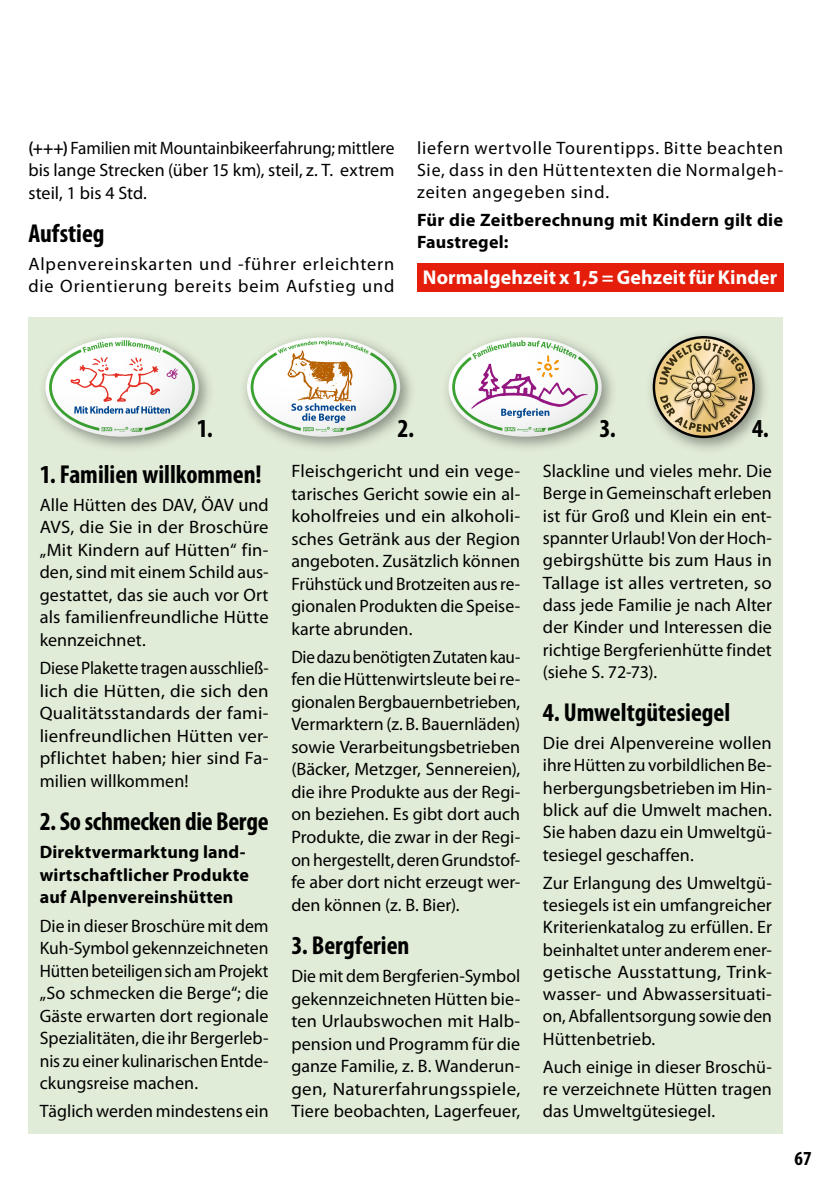
<style>
.page{position:relative;width:840px;height:1191px;background:#fff}
.page>*{position:absolute;margin:0;border:0;box-sizing:border-box;transform-origin:0 0}
._02-Headline{font:700 condensed 26px "Myriad Pro";color:#000}
._04c-Text_1_Block{font:700 20px "Myriad Pro";letter-spacing:.005em;color:#fff}
.t1{font:700 condensed 20px "Myriad Pro";color:#000}
._04c-Text_1_Block-2{font:18px/22.2px "Myriad Pro";letter-spacing:.005em;color:#000;text-align:justify}
._04c-Text_1_Block-3{font:18px/22.4px "Myriad Pro";letter-spacing:.005em;color:#000;text-align:justify;scale:.95 1}
._04c-Text_1_Block-4{font:18px/22.4px "Myriad Pro";letter-spacing:.005em;color:#000;text-align:justify;scale:1.04 1}
._04c-Text_1_Block-5{font:18px/22.2px "Myriad Pro";letter-spacing:.005em;color:#000;text-align:justify;scale:.96 1}
._04c-Text_1_Block-6{font:18px/22.2px "Myriad Pro";letter-spacing:.05em;color:#000}
._04b-Text_1_Links{font:700 18px/22.6px "Myriad Pro";letter-spacing:.01em;color:#000}
._04c-Text_1_Block-7{font:700 18px/22px "Myriad Pro";letter-spacing:.015em;color:#000}
.s1{font-weight:600}
</style>
<div class="page">
<div style="left:28px;top:317px;width:754px;height:817px;background:#e1ecd8"></div>
<div style="left:417px;top:264px;width:365px;height:28px;background:#e41e0a"></div>
<div style="left:37px;top:329px;width:178px;height:124px;background:#000;opacity:.4"></div>
<svg style="left:45px;top:337px;width:153px;height:100px"></svg>
<div style="left:238px;top:329px;width:178px;height:124px;background:#000;opacity:.4"></div>
<svg style="left:247px;top:337px;width:153px;height:100px"></svg>
<div style="left:440px;top:329px;width:178px;height:124px;background:#000;opacity:.4"></div>
<svg style="left:448px;top:337px;width:153px;height:100px"></svg>
<div style="left:644px;top:327px;width:126px;height:127px;background:#000;opacity:.4"></div>
<svg style="left:652px;top:336px;width:102px;height:102px;background:#b9a87f"></svg>
<p class="_04c-Text_1_Block-5" style="left:28px;top:136px;width:382px"><span class="s1">(+++)</span> Familien mit Mountainbikeerfahrung; mittlere bis lange Strecken (über 15 km), steil, z. T. extrem steil, 1 bis 4 Std.</p>
<p class="_02-Headline" style="left:28px;top:217px;width:78px">Aufstieg</p>
<p class="_04c-Text_1_Block-6" style="left:28px;top:252px;width:367px">Alpenvereinskarten und -führer erleichtern die Orientierung bereits beim Aufstieg und</p>
<p class="_04c-Text_1_Block-2" style="left:417px;top:137px;width:367px">liefern wertvolle Tourentipps. Bitte beachten Sie, dass in den Hüttentexten die Normalgeh&shy;zeiten angegeben sind.</p>
<p class="_04c-Text_1_Block-7" style="left:417px;top:208px;width:367px">Für die Zeitberechnung mit Kindern gilt die<br>Faustregel:</p>
<p class="_04c-Text_1_Block" style="left:422px;top:264px;width:356px">Normalgehzeit x 1,5 = Gehzeit für Kinder</p>
<p class="_02-Headline" style="left:197px;top:412px;width:18px">1.</p>
<p class="_02-Headline" style="left:397px;top:412px;width:18px">2.</p>
<p class="_02-Headline" style="left:599px;top:412px;width:18px">3.</p>
<p class="_02-Headline" style="left:751px;top:412px;width:18px">4.</p>
<p class="_02-Headline" style="left:40px;top:457px;width:223px">1. Familien willkommen!</p>
<p class="_04c-Text_1_Block-2" style="left:40px;top:493px;width:230px">Alle Hütten des DAV, ÖAV und AVS, die Sie in der Broschüre „Mit Kindern auf Hütten“ fin&shy;den, sind mit einem Schild aus&shy;gestattet, das sie auch vor Ort als familienfreundliche Hütte kennzeichnet.</p>
<p class="_04c-Text_1_Block-3" style="left:40px;top:656px;width:242px">Diese Plakette tragen ausschließ&shy;lich die Hütten, die sich den Qualitätsstandards der fami&shy;lienfreundlichen Hütten ver&shy;pflichtet haben; hier sind Fa&shy;milien willkommen!</p>
<p class="_02-Headline" style="left:40px;top:805px;width:230px">2. So schmecken die Berge</p>
<p class="_04b-Text_1_Links" style="left:40px;top:840px;width:211px">Direktvermarktung land&shy;wirtschaftlicher Produkte auf Alpenvereinshütten</p>
<p class="_04c-Text_1_Block-2" style="left:40px;top:914px;width:230px">Die in dieser Broschüre mit dem Kuh-Symbol gekennzeichneten Hütten beteiligen sich am Projekt „So schmecken die Berge“; die Gäste erwarten dort regionale Spezialitäten, die ihr Bergerleb&shy;nis zu einer kulinarischen Entde&shy;ckungsreise machen.</p>
<p class="_04c-Text_1_Block-2" style="left:40px;top:1099px;width:230px">Täglich werden mindestens ein</p>
<p class="_04c-Text_1_Block-4" style="left:291px;top:459px;width:221px">Fleischgericht und ein vege&shy;tarisches Gericht sowie ein al&shy;koholfreies und ein alkoholi&shy;sches Getränk aus der Region angeboten. Zusätzlich können Frühstück und Brotzeiten aus re&shy;gionalen Produkten die Speise&shy;karte abrunden.</p>
<p class="_04c-Text_1_Block-3" style="left:291px;top:645px;width:242px">Die dazu benötigten Zutaten kau&shy;fen die Hüttenwirtsleute bei re&shy;gionalen Bergbauernbetrieben, Vermarktern (z. B. Bauernläden) sowie Verarbeitungsbetrieben (Bäcker, Metzger, Sennereien), die ihre Produkte aus der Regi&shy;on beziehen. Es gibt dort auch Produkte, die zwar in der Regi&shy;on hergestellt, deren Grundstof&shy;fe aber dort nicht erzeugt wer&shy;den können (z. B. Bier).</p>
<p class="_02-Headline" style="left:291px;top:929px;width:120px">3. Bergferien</p>
<p class="_04c-Text_1_Block-2" style="left:291px;top:964px;width:230px">Die mit dem Bergferien-Symbol gekennzeichneten Hütten bie&shy;ten Urlaubswochen mit Halb&shy;pension und Programm für die ganze Familie, z. B. Wanderun&shy;gen, Naturerfahrungsspiele, Tiere beobachten, Lagerfeuer,</p>
<p class="_04c-Text_1_Block-2" style="left:542px;top:460px;width:230px">Slackline und vieles mehr. Die Berge in Gemeinschaft erleben ist für Groß und Klein ein ent&shy;spannter Urlaub! Von der Hoch&shy;gebirgshütte bis zum Haus in Tallage ist alles vertreten, so dass jede Familie je nach Alter der Kinder und Interessen die richtige Bergferienhütte findet (siehe S. 72-73).</p>
<p class="_02-Headline" style="left:542px;top:696px;width:189px">4. Umweltgütesiegel</p>
<p class="_04c-Text_1_Block-2" style="left:542px;top:731px;width:230px">Die drei Alpenvereine wollen ihre Hütten zu vorbildlichen Be&shy;herbergungsbetrieben im Hin&shy;blick auf die Umwelt machen.<br>Sie haben dazu ein Umweltgü&shy;tesiegel geschaffen.</p>
<p class="_04c-Text_1_Block-2" style="left:542px;top:871px;width:230px">Zur Erlangung des Umweltgü&shy;tesiegels ist ein umfangreicher Kriterienkatalog zu erfüllen. Er beinhaltet unter anderem ener&shy;getische Ausstattung, Trink&shy;wasser- und Abwassersituati&shy;on, Abfallentsorgung sowie den Hüttenbetrieb.</p>
<p class="_04c-Text_1_Block-2" style="left:542px;top:1055px;width:230px">Auch einige in dieser Broschü&shy;re verzeichnete Hütten tragen das Umweltgütesiegel.</p>
<p class="t1" style="left:794px;top:1145px;width:19px">67</p>
</div>
